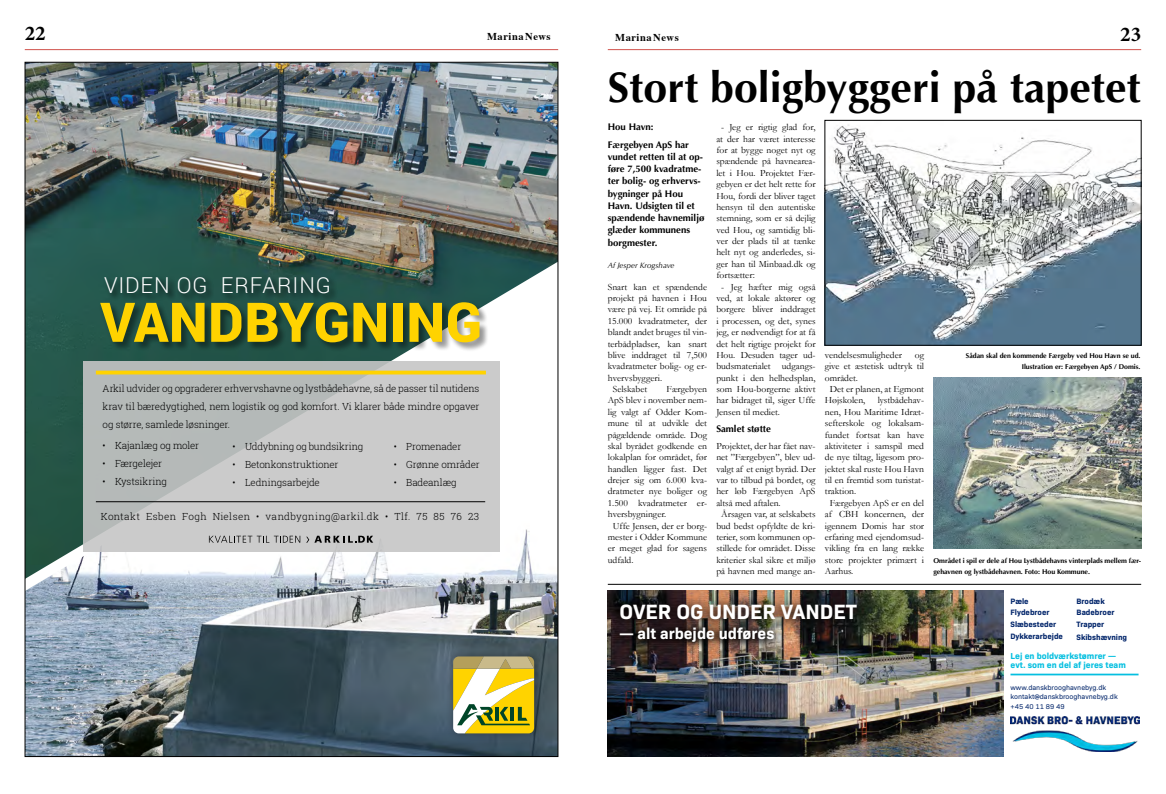
<style>
.page{position:relative;width:1166px;height:794px;background:#fff}
.page>*{position:absolute;margin:0;border:0;box-sizing:border-box;transform-origin:0 0}
.t1{font:900 54.77px "Roboto";letter-spacing:.01em;color:#ffd300}
.Overskrift__2_linier{font:700 42.88px "Optima";color:#000}
.t2{font:300 21.96px "Roboto";letter-spacing:.04em;color:#fff}
.t3{font:700 21px "Bio Sans";color:#fff}
.t4{font:700 21px "Minion Pro";color:#000}
.t5{font:700 15.75px "Bio Sans";color:#fff}
.t6{font:700 10.5px "Times";letter-spacing:.05em;color:#000}
.t7{font:300 9.8px/17.8px "Roboto Slab";letter-spacing:-.01em;color:#000;text-align:justify}
.t8{font:300 9.8px "Roboto Slab";letter-spacing:.035em;color:#000}
.Brødtekst{font:9.62px/11.4px "Garamond";color:#000;text-align:justify}
.Brødtekst__første_af{font:9.62px/11.4px "Garamond";color:#000;text-align:justify}
.Underoverskrift{font:700 9.62px/12.2px "Optima";color:#000}
.Brødtekst__første_af-2{font:700 9.62px "Optima";color:#000}
.t9{font:700 8.75px/9.2px "Bio Sans";color:#05bfe0}
.t10{font:700 7.88px/12.1px "Bio Sans";color:#03266b}
.Forfatter__foto{font:italic 7.88px "Optima";color:#000}
.Billedtekst{font:700 7px/11.4px "Optima";color:#000;text-align:right}
.t11{font:7px/9.6px "Bio Sans";color:#03266b}
</style>
<div class="page">
<hr style="left:25px;top:49px;width:533px;height:1px;background:#d1524d">
<hr style="left:608px;top:49px;width:533px;height:1px;background:#d1524d">
<img style="left:27px;top:591px;width:529px;height:163px">
<img style="left:27px;top:64px;width:529px;height:198px">
<svg style="left:27px;top:262px;width:529px;height:329px"></svg>
<img style="left:443px;top:646px;width:101px;height:97px">
<svg style="left:453px;top:656px;width:81px;height:77px"></svg>
<div style="left:102px;top:278px;width:387px;height:74px;background:#000;opacity:.25"></div>
<div style="left:102px;top:275px;width:236px;height:27px;background:#1f4b42"></div>
<div style="left:98px;top:300px;width:391px;height:51px;background:#000;opacity:.25"></div>
<svg style="left:83px;top:361px;width:416px;height:191px;background:#c2c4c3"></svg>
<hr style="left:96px;top:501px;width:389px;height:1px;background:#000">
<hr style="left:96px;top:371px;width:390px;height:3px;background:#ffd300">
<svg style="left:209px;top:536px;width:91px;height:6px"></svg>
<svg style="left:306px;top:536px;width:67px;height:6px"></svg>
<img style="left:608px;top:590px;width:395px;height:166px">
<hr style="left:1010px;top:673px;width:128px;height:2px;background:#05bfe0">
<img style="left:1010px;top:716px;width:129px;height:36px">
<img style="left:608px;top:595px;width:257px;height:36px">
<img style="left:608px;top:618px;width:174px;height:35px">
<img style="left:826px;top:124px;width:313px;height:219px">
<div style="left:824px;top:120px;width:317px;height:225px;border:1px solid #000"></div>
<img style="left:933px;top:378px;width:208px;height:170px">
<hr style="left:608px;top:584px;width:533px;height:1px;background:#000">
<h3 class="t4" style="left:25px;top:19px;width:22px">22</h3>
<p class="t6" style="left:487px;top:26px;width:65px">MarinaNews</p>
<p class="t6" style="left:615px;top:27px;width:65px">MarinaNews</p>
<h3 class="t4" style="left:1120px;top:19px;width:22px">23</h3>
<p class="t2" style="left:104px;top:270px;width:228px">VIDEN OG ERFARING</p>
<p class="t1" style="left:100px;top:284px;width:383px">VANDBYGNING</p>
<p class="t7" style="left:103px;top:379px;width:378px">Arkil udvider og opgraderer erhvervshavne og lystbådehavne, så de passer til nutidens krav til bæredygtighed, nem logistik og god komfort. Vi klarer både mindre opgaver og større, samlede løsninger.</p>
<p class="t7" style="left:103px;top:437px;width:98px">• Kajanlæg og moler</p>
<p class="t7" style="left:103px;top:454px;width:61px">• Færgelejer</p>
<p class="t7" style="left:103px;top:472px;width:66px">• Kystsikring</p>
<p class="t7" style="left:232px;top:437px;width:132px">• Uddybning og bundsikring</p>
<p class="t7" style="left:232px;top:455px;width:107px">• Betonkonstruktioner</p>
<p class="t7" style="left:232px;top:473px;width:89px">• Ledningsarbejde</p>
<p class="t7" style="left:394px;top:437px;width:69px">• Promenader</p>
<p class="t7" style="left:394px;top:455px;width:87px">• Grønne områder</p>
<p class="t7" style="left:394px;top:473px;width:64px">• Badeanlæg</p>
<p class="t8" style="left:101px;top:509px;width:380px">Kontakt Esben Fogh Nielsen • vandbygning@arkil.dk • Tlf. 75 85 76 23</p>
<p class="Overskrift__2_linier" style="left:608px;top:62px;width:534px">Stort boligbyggeri på tapetet</p>
<p class="Brødtekst__første_af-2" style="left:608px;top:121px;width:47px">Hou Havn:</p>
<p class="Underoverskrift" style="left:608px;top:138px;width:98px">Færgebyen ApS har vundet retten til at op&shy;føre 7,500 kvadratme&shy;ter bolig- og erhvervs&shy;bygninger på Hou<br>Havn. Udsigten til et spændende havnemiljø glæder kommunens borgmester.</p>
<p class="Forfatter__foto" style="left:608px;top:261px;width:68px">Af Jesper Krogshave</p>
<p class="Brødtekst__første_af" style="left:608px;top:281px;width:101px">Snart kan et spændende projekt på havnen i Hou være på vej. Et område på 15.000 kvadratmeter, der blandt andet bruges til vin&shy;terbådpladser, kan snart blive inddraget til 7,500 kvadratmeter bolig- og er&shy;hvervsbyggeri.</p>
<p class="Brødtekst" style="left:613px;top:383px;width:36px">Selskabet</p>
<p class="Brødtekst" style="left:608px;top:383px;width:101px;text-indent:59px">Færgebyen ApS blev i november nem&shy;lig valgt af Odder Kom&shy;mune til at udvikle det pågældende område. Dog skal byrådet godkende en lokalplan for området, før handlen ligger fast. Det drejer sig om 6.000 kva&shy;dratmeter nye boliger og 1.500 kvadratmeter er&shy;hversbygninger.</p>
<p class="Brødtekst" style="left:608px;top:520px;width:101px;text-indent:5px">Uffe Jensen, der er borg&shy;mester i Odder Kommune er meget glad for sagens udfald.</p>
<p class="Brødtekst" style="left:716px;top:121px;width:101px;text-indent:5px">- Jeg er rigtig glad for, at der har været interesse for at bygge noget nyt og spændende på havnearea&shy;let i Hou. Projektet Fær&shy;gebyen er det helt rette for Hou, fordi der bliver taget hensyn til den autentiske stemning, som er så dejlig ved Hou, og samtidig bli&shy;ver der plads til at tænke helt nyt og anderledes, si&shy;ger han til Minbaad.dk og fortsætter:</p>
<p class="Brødtekst" style="left:716px;top:281px;width:101px;text-indent:5px">- Jeg hæfter mig også ved, at lokale aktører og borgere bliver inddraget i processen, og det, synes jeg, er nødvendigt for at få det helt rigtige projekt for Hou. Desuden tager ud&shy;budsmaterialet udgangs&shy;punkt i den helhedsplan, som Hou-borgerne aktivt har bidraget til, siger Uffe Jensen til mediet.</p>
<p class="Underoverskrift" style="left:716px;top:423px;width:56px">Samlet støtte</p>
<p class="Brødtekst__første_af" style="left:716px;top:440px;width:101px">Projektet, der har fået nav&shy;net ”Færgebyen”, blev ud&shy;valgt af et enigt byråd. Der var to tilbud på bordet, og her løb Færgebyen ApS altså med aftalen.</p>
<p class="Brødtekst" style="left:716px;top:508px;width:101px;text-align:center">Årsagen var, at selskabets bud bedst opfyldte de kri&shy;terier, som kommunen op&shy;stillede for området. Disse kriterier skal sikre et miljø på havnen med mange an-</p>
<p class="Brødtekst" style="left:825px;top:349px;width:78px">vendelsesmuligheder</p>
<p class="Brødtekst" style="left:825px;top:349px;width:101px;text-indent:90px">og give et æstetisk udtryk til området.</p>
<p class="Brødtekst" style="left:825px;top:383px;width:101px;text-indent:5px">Det er planen, at Egmont<br>Højskolen,</p>
<p class="Brødtekst" style="left:825px;top:394px;width:101px;text-indent:53px">lystbådehav&shy;nen, Hou Maritime Idræt&shy;sefterskole og lokalsam&shy;fundet fortsat kan have aktiviteter i samspil med de nye tiltag, ligesom pro&shy;jektet skal ruste Hou Havn til en fremtid som turistat&shy;traktion.</p>
<p class="Brødtekst" style="left:825px;top:497px;width:101px;text-indent:5px">Færgebyen ApS er en del af CBH koncernen, der igennem Domis har stor erfaring med ejendomsud&shy;vikling fra en lang række store projekter primært i Aarhus.</p>
<p class="t3" style="left:619px;top:595px;width:239px">OVER OG UNDER VANDET</p>
<p class="t5" style="left:619px;top:621px;width:156px">— alt arbejde udføres</p>
<p class="Billedtekst" style="left:966px;top:350px;width:176px">Sådan skal den kommende Færgeby ved Hou Havn se ud.<br>Ilustration er: Færgebyen ApS / Domis.</p>
<p class="Billedtekst" style="left:933px;top:555px;width:209px;text-align:left">Området i spil er dele af Hou Lystbådehavns vinterplads mellem fær&shy;gehavnen og lystbådehavnen. Foto: Hou Kommune.</p>
<p class="t10" style="left:1010px;top:595px;width:20px">Pæle</p>
<p class="t10" style="left:1076px;top:595px;width:30px">Brodæk</p>
<p class="t10" style="left:1010px;top:618px;width:47px">Slæbesteder</p>
<p class="t10" style="left:1010px;top:606px;width:40px">Flydebroer</p>
<p class="t10" style="left:1010px;top:630px;width:54px">Dykkerarbejde</p>
<p class="t10" style="left:1076px;top:630px;width:52px">Skibshævning</p>
<p class="t10" style="left:1076px;top:606px;width:39px">Badebroer<br>Trapper</p>
<p class="t9" style="left:1010px;top:650px;width:117px">Lej en boldværkstømrer — evt. som en del af jeres team</p>
<p class="t11" style="left:1010px;top:682px;width:109px">www.danskbrooghavnebyg.dk kontakt@danskbrooghavnebyg.dk +45 40 11 89 49</p>
</div>
